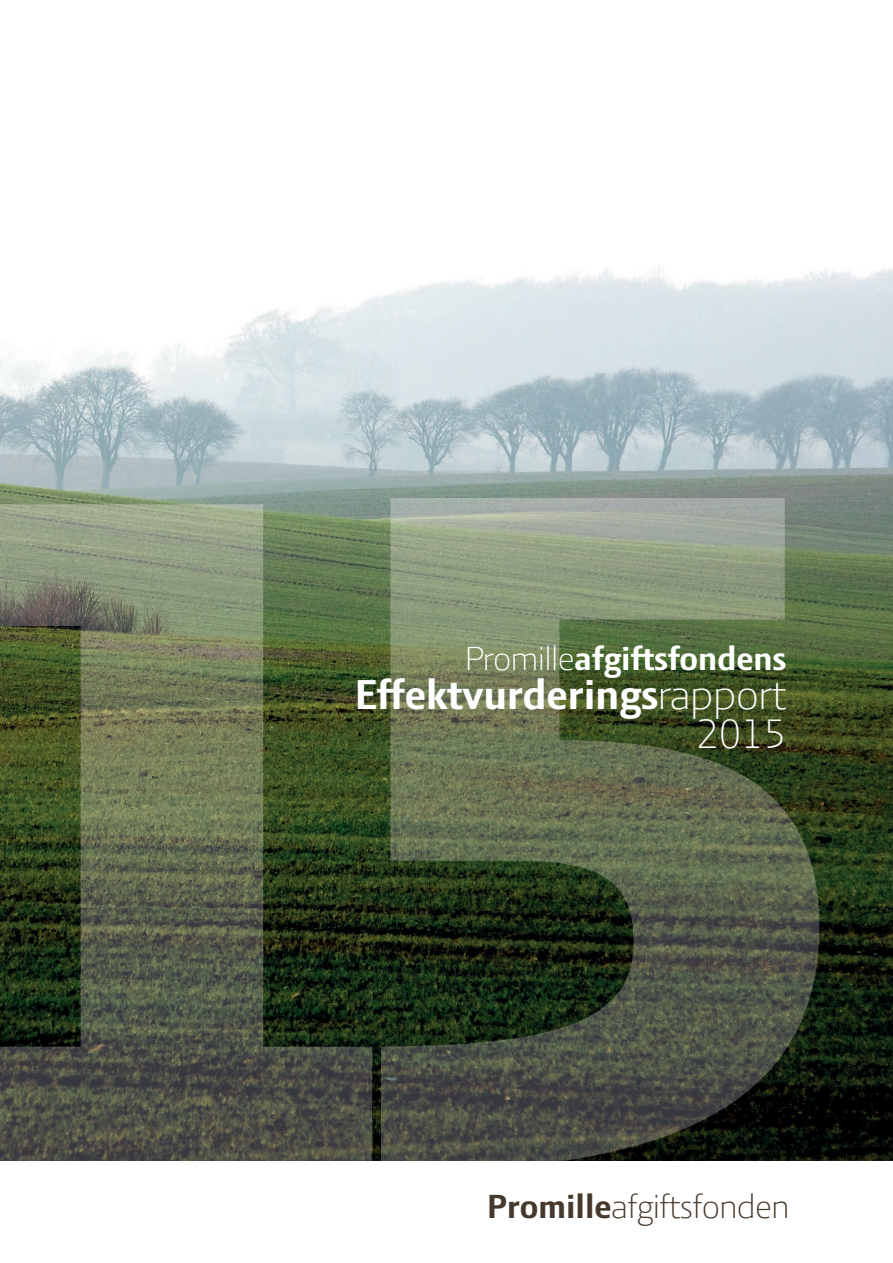
<style>
.page{position:relative;width:893px;height:1263px;background:#fff}
.page>*{position:absolute;margin:0;border:0;box-sizing:border-box;transform-origin:0 0}
.t1{font:700 45px/39px "LF Press Sans";color:#fff;text-align:right}
.t2{font:700 36px "LF Press Sans";color:#fff}
.t3{font:300 36px "LF Press Sans";color:#45382c}
.s1{font-weight:300}
.s2{font-weight:700}
</style>
<div class="page">
<img style="left:0;top:268px;width:893px;height:893px">
<img style="left:381px;top:498px;width:438px;height:663px">
<img style="left:0;top:504px;width:372px;height:657px">
<p class="t2" style="left:465px;top:637px;width:322px"><span class="s1">Promille</span>afgiftsfondens</p>
<p class="t1" style="left:355px;top:674px;width:433px">Effektvurderings<span class="s1">rapport<br>2015</span></p>
<p class="t3" style="left:487px;top:1186px;width:304px"><span class="s2">Promille</span>afgiftsfonden</p>
</div>
